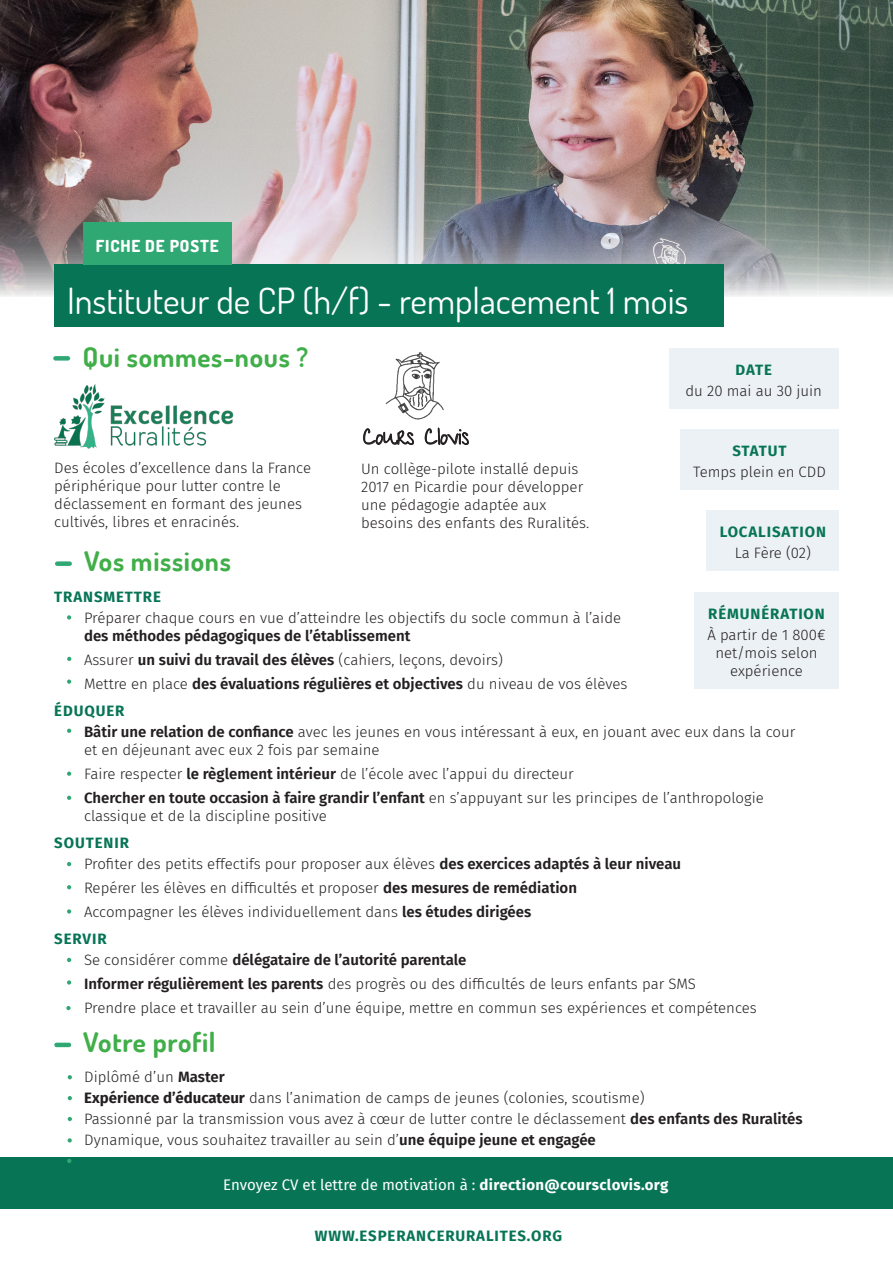
<style>
.page{position:relative;width:893px;height:1263px;background:#fff}
.page>*{position:absolute;margin:0;border:0;box-sizing:border-box;transform-origin:0 0}
.t1{font:36px "Dosis";color:#fff}
.t2{font:700 27px "Dosis";letter-spacing:.025em;color:#40ae49}
.t3{font:21.3px "Give You Glory";color:#231f20}
.t4{font:800 16.5px "Dosis";letter-spacing:.05em;color:#fff}
.t5{font:300 15px/18px "Fira Sans";color:#231f20}
.t6{font:600 15px "Fira Sans";color:#231f20}
.t7{font:700 15px "Fira Sans";letter-spacing:.06em;color:#077555}
.t8{font:15px "Fira Sans";color:#fff}
.s1{font-weight:600}
.s2{font-weight:300}
.s3{font-weight:700}
</style>
<div class="page">
<div style="left:0;top:1157px;width:893px;height:52px;background:#077555"></div>
<img style="left:0;top:0;width:893px;height:296px">
<div style="left:54px;top:265px;width:670px;height:62px;background:#077555"></div>
<div style="left:83px;top:222px;width:148px;height:43px;background:#2fa874"></div>
<svg style="left:363px;top:428px;width:51px;height:17px"></svg>
<svg style="left:424px;top:427px;width:45px;height:18px"></svg>
<img style="left:385px;top:352px;width:59px;height:68px">
<div style="left:669px;top:348px;width:169px;height:61px;background:#ecf1f6"></div>
<div style="left:680px;top:429px;width:159px;height:61px;background:#ecf1f6"></div>
<div style="left:707px;top:510px;width:132px;height:61px;background:#ecf1f6"></div>
<div style="left:55px;top:356px;width:13px;height:5px;background:#2fa874"></div>
<img style="left:54px;top:384px;width:180px;height:65px">
<div style="left:57px;top:561px;width:13px;height:5px;background:#2fa874"></div>
<svg style="left:67px;top:615px;width:4px;height:4px"></svg>
<svg style="left:67px;top:657px;width:4px;height:4px"></svg>
<svg style="left:67px;top:679px;width:4px;height:5px"></svg>
<svg style="left:67px;top:796px;width:4px;height:4px"></svg>
<svg style="left:67px;top:862px;width:4px;height:4px"></svg>
<svg style="left:67px;top:885px;width:4px;height:4px"></svg>
<svg style="left:67px;top:909px;width:4px;height:4px"></svg>
<svg style="left:67px;top:958px;width:4px;height:4px"></svg>
<svg style="left:67px;top:980px;width:4px;height:5px"></svg>
<svg style="left:67px;top:771px;width:4px;height:5px"></svg>
<svg style="left:67px;top:729px;width:4px;height:4px"></svg>
<div style="left:694px;top:592px;width:145px;height:97px;background:#ecf1f6"></div>
<hr style="left:56px;top:1043px;width:13px;height:4px;background:#2fa874">
<svg style="left:68px;top:1075px;width:4px;height:4px"></svg>
<svg style="left:68px;top:1096px;width:4px;height:4px"></svg>
<svg style="left:68px;top:1117px;width:4px;height:4px"></svg>
<svg style="left:68px;top:1138px;width:4px;height:4px"></svg>
<svg style="left:67px;top:1159px;width:4px;height:4px"></svg>
<svg style="left:66px;top:1006px;width:5px;height:4px"></svg>
<p class="t4" style="left:96px;top:235px;width:124px">FICHE DE POSTE</p>
<p class="t1" style="left:67px;top:278px;width:623px">Instituteur de CP (h/f) - remplacement 1 mois</p>
<p class="t2" style="left:83px;top:340px;width:227px">Qui sommes-nous ?</p>
<p class="t5" style="left:54px;top:459px;width:258px">Des écoles d’excellence dans la France périphérique pour lutter contre le déclassement en formant des jeunes cultivés, libres et enracinés.</p>
<p class="t2" style="left:84px;top:544px;width:148px">Vos missions</p>
<p class="t3" style="left:363px;top:424px;width:107px">Cours Clovis</p>
<p class="t5" style="left:361px;top:460px;width:229px">Un collège-pilote installé depuis<br>2017 en Picardie pour développer une pédagogie adaptée aux besoins des enfants des Ruralités.</p>
<p class="t7" style="left:736px;top:357px;width:38px">DATE</p>
<p class="t5" style="left:685px;top:382px;width:138px">du 20 mai au 30 juin</p>
<p class="t7" style="left:732px;top:438px;width:56px">STATUT</p>
<p class="t5" style="left:693px;top:463px;width:134px">Temps plein en CDD</p>
<p class="t7" style="left:720px;top:519px;width:108px">LOCALISATION</p>
<p class="t5" style="left:735px;top:544px;width:78px">La Fère (02)</p>
<p class="t7" style="left:54px;top:584px;width:108px">TRANSMETTRE</p>
<p class="t5" style="left:84px;top:608px;width:539px">Préparer chaque cours en vue d’atteindre les objectifs du socle commun à l’aide</p>
<p class="t6" style="left:84px;top:623px;width:328px">des méthodes pédagogiques de l’établissement</p>
<p class="t5" style="left:84px;top:650px;width:420px">Assurer <span class="s1">un suivi du travail des élèves</span> (cahiers, leçons, devoirs)</p>
<p class="t6" style="left:84px;top:671px;width:545px"><span class="s2">Mettre en place</span> des évaluations régulières et objectives <span class="s2">du niveau de vos élèves</span></p>
<p class="t7" style="left:54px;top:698px;width:72px">ÉDUQUER</p>
<p class="t5" style="left:84px;top:722px;width:713px"><span class="s1">Bâtir une relation de confiance</span> avec les jeunes en vous intéressant à eux, en jouant avec eux dans la cour</p>
<p class="t5" style="left:84px;top:740px;width:297px">et en déjeunant avec eux 2 fois par semaine</p>
<p class="t5" style="left:84px;top:764px;width:491px">Faire respecter <span class="s1">le règlement intérieur</span> de l’école avec l’appui du directeur</p>
<p class="t5" style="left:84px;top:788px;width:681px"><span class="s1">Chercher en toute occasion à faire grandir l’enfant</span> en s’appuyant sur les principes de l’anthropologie classique et de la discipline positive</p>
<p class="t7" style="left:54px;top:830px;width:76px">SOUTENIR</p>
<p class="t5" style="left:84px;top:854px;width:599px">Profiter des petits effectifs pour proposer aux élèves <span class="s1">des exercices adaptés à leur niveau</span></p>
<p class="t5" style="left:84px;top:878px;width:494px">Repérer les élèves en difficultés et proposer <span class="s1">des mesures de remédiation</span></p>
<p class="t5" style="left:84px;top:902px;width:449px">Accompagner les élèves individuellement dans <span class="s1">les études dirigées</span></p>
<p class="t7" style="left:54px;top:926px;width:54px">SERVIR</p>
<p class="t6" style="left:84px;top:947px;width:384px"><span class="s2">Se considérer comme</span> délégataire de l’autorité parentale</p>
<p class="t5" style="left:84px;top:974px;width:613px"><span class="s1">Informer régulièrement les parents</span> des progrès ou des difficultés de leurs enfants par SMS</p>
<p class="t5" style="left:84px;top:998px;width:674px">Prendre place et travailler au sein d’une équipe, mettre en commun ses expériences et compétences</p>
<p class="t7" style="left:708px;top:601px;width:118px">RÉMUNÉRATION</p>
<p class="t5" style="left:707px;top:626px;width:120px;text-align:center">À partir de 1 800€ net/mois selon expérience</p>
<p class="t2" style="left:83px;top:1025px;width:134px">Votre profil</p>
<p class="t5" style="left:84px;top:1067px;width:142px">Diplômé d’un <span class="s1">Master</span></p>
<p class="t5" style="left:84px;top:1088px;width:562px"><span class="s3">Expérience d’éducateur</span> dans l’animation de camps de jeunes (colonies, scoutisme)</p>
<p class="t5" style="left:84px;top:1109px;width:720px">Passionné par la transmission vous avez à cœur de lutter contre le déclassement <span class="s1">des enfants des Ruralités</span></p>
<p class="t5" style="left:84px;top:1130px;width:513px">Dynamique, vous souhaitez travailler au sein d’<span class="s1">une équipe jeune et engagée</span></p>
<p class="t8" style="left:223px;top:1173px;width:447px">Envoyez CV et lettre de motivation à : <span class="s3">direction@coursclovis.org</span></p>
<p class="t7" style="left:315px;top:1223px;width:249px">WWW.ESPERANCERURALITES.ORG</p>
</div>
